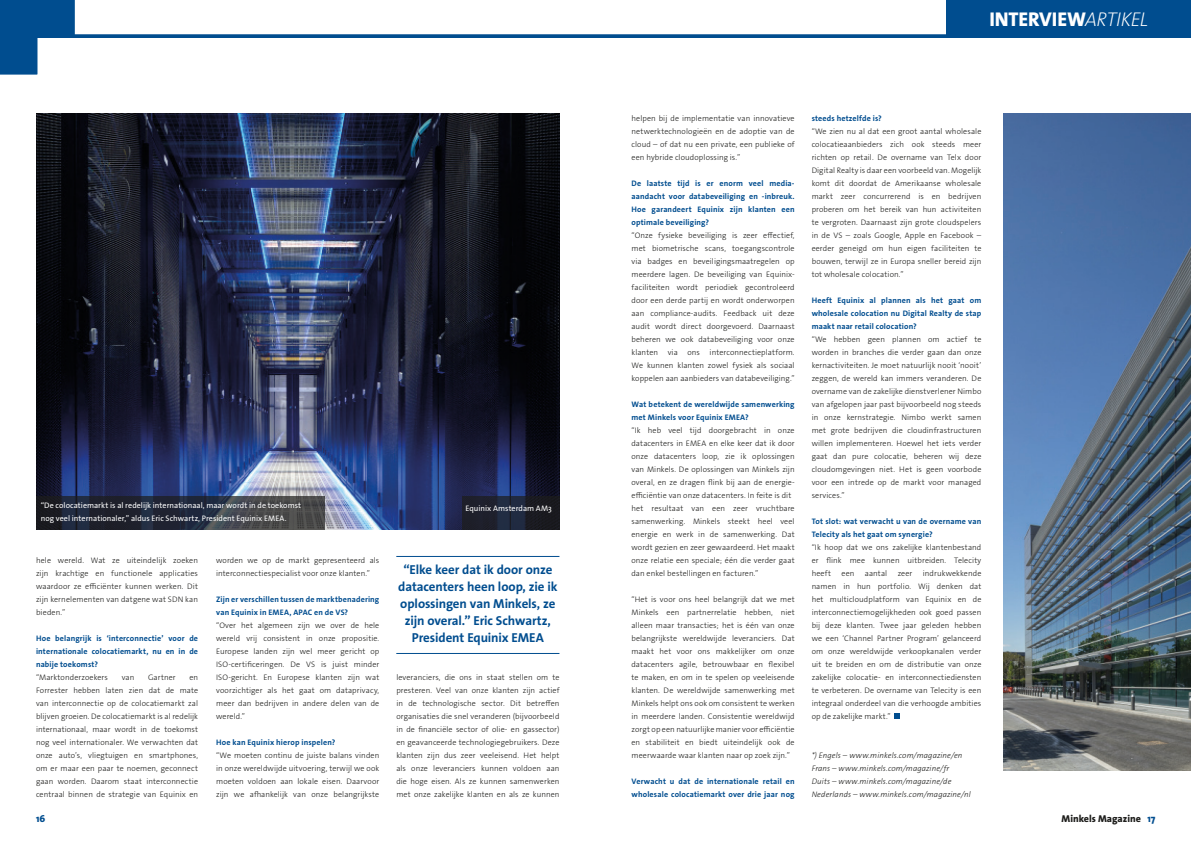
<style>
.page{position:relative;width:1191px;height:842px;background:#fff}
.page>*{position:absolute;margin:0;border:0;box-sizing:border-box;transform-origin:0 0}
.t1{font:800 20px "The Sans Os F";letter-spacing:-.005em;color:#fff}
.t2{font:700 13px/17px "The Sans Os F";letter-spacing:-.01em;color:#004d8f;text-align:center}
.t3{font:800 10px "The Sans Os F";color:#1d1d1b}
.t4{font:800 10px "The Sans Os F";color:#004d8f}
.t5{font:300 8px/13px "The Sans Os F";letter-spacing:.01em;color:#1d1d1b;text-align:justify}
.t6{font:700 8px/13px "The Sans Os F";letter-spacing:.02em;color:#004d8f}
.t7{font:8px/13px "The Sans Os F";letter-spacing:.005em;color:#fff}
.t8{font:italic 300 8px/13px "The Sans Os F";letter-spacing:.015em;color:#1d1d1b}
.s1{font-weight:200;font-style:italic}
.s2{color:#004d8f}
</style>
<div class="page">
<img style="left:36px;top:113px;width:523px;height:417px">
<svg style="left:894px;top:713px;width:6px;height:6px"></svg>
<svg style="left:36px;top:497px;width:288px;height:33px"></svg>
<svg style="left:0;top:0;width:1191px;height:74px"></svg>
<hr style="left:396px;top:556px;width:163px;height:1px;background:#004d8f">
<hr style="left:396px;top:653px;width:163px;height:1px;background:#004d8f">
<div style="left:946px;top:0;width:245px;height:36px;background:#004d8f"></div>
<img style="left:1003px;top:113px;width:188px;height:657px">
<svg style="left:462px;top:497px;width:97px;height:33px;fill:#1e1f2a"></svg>
<p class="t7" style="left:41px;top:499px;width:262px">“De colocatiemarkt is al redelijk internationaal, maar wordt in de toekomst nog veel internationaler,” aldus Eric Schwartz, President Equinix EMEA.</p>
<p class="t5" style="left:36px;top:553px;width:164px">hele wereld. Wat ze uiteindelijk zoeken zijn krachtige en functionele applicaties waardoor ze efficiënter kunnen werken. Dit zijn kernelementen van datgene wat SDN kan bieden.”</p>
<p class="t6" style="left:36px;top:631px;width:164px;text-align:justify">Hoe belangrijk is ‘interconnectie’ voor de internationale colocatiemarkt, nu en in de nabije toekomst?</p>
<p class="t5" style="left:36px;top:670px;width:74px">“Marktonderzoekers</p>
<p class="t5" style="left:122px;top:670px;width:14px">van</p>
<p class="t5" style="left:148px;top:670px;width:29px">Gartner</p>
<p class="t5" style="left:36px;top:670px;width:164px;text-indent:153px">en Forrester hebben laten zien dat de mate van interconnectie op de colocatiemarkt zal blijven groeien. De colocatiemarkt is al redelijk internationaal, maar wordt in de toekomst nog veel internationaler. We verwachten dat onze auto’s, vliegtuigen en smartphones, om er maar een paar te noemen, geconnect gaan worden. Daarom staat interconnectie centraal binnen de strategie van Equinix en</p>
<p class="t5" style="left:216px;top:553px;width:165px">worden we op de markt gepresenteerd als interconnectiespecialist voor onze klanten.”</p>
<p class="t6" style="left:216px;top:592px;width:165px">Zijn er verschillen tussen de marktbenadering van Equinix in EMEA, APAC en de VS?</p>
<p class="t5" style="left:216px;top:618px;width:165px">“Over het algemeen zijn we over de hele wereld vrij consistent in onze propositie.<br>Europese landen zijn wel meer gericht op ISO-certificeringen. De VS is juist minder ISO-gericht. En Europese klanten zijn wat voorzichtiger als het gaat om dataprivacy, meer dan bedrijven in andere delen van de wereld.”</p>
<p class="t6" style="left:216px;top:735px;width:121px">Hoe kan Equinix hierop inspelen?</p>
<p class="t5" style="left:216px;top:748px;width:165px">“We moeten continu de juiste balans vinden in onze wereldwijde uitvoering, terwijl we ook moeten voldoen aan lokale eisen. Daarvoor zijn we afhankelijk van onze belangrijkste</p>
<p class="t7" style="left:465px;top:501px;width:88px">Equinix Amsterdam AM3</p>
<h2 class="t2" style="left:398px;top:561px;width:161px">“Elke keer dat ik door onze datacenters heen loop, zie ik oplossingen van Minkels, ze zijn overal.” Eric Schwartz,<br>President Equinix EMEA</h2>
<p class="t5" style="left:396px;top:670px;width:165px">leveranciers, die ons in staat stellen om te presteren. Veel van onze klanten zijn actief in de technologische sector. Dit betreffen organisaties die snel veranderen (bijvoorbeeld in de financiële sector of olie- en gassector) en geavanceerde technologiegebruikers. Deze klanten zijn dus zeer veeleisend. Het helpt als onze leveranciers kunnen voldoen aan die hoge eisen. Als ze kunnen samenwerken met onze zakelijke klanten en als ze kunnen</p>
<h1 class="t1" style="left:989px;top:6px;width:160px">INTERVIEW<span class="s1">ARTIKEL</span></h1>
<p class="t5" style="left:631px;top:111px;width:165px">helpen bij de implementatie van innovatieve netwerktechnologieën en de adoptie van de cloud – of dat nu een private, een publieke of een hybride cloudoplossing is.”</p>
<p class="t6" style="left:631px;top:176px;width:165px;text-align:justify">De laatste tijd is er enorm veel media&shy;aandacht voor databeveiliging en -inbreuk.<br>Hoe garandeert Equinix zijn klanten een optimale beveiliging?</p>
<p class="t5" style="left:631px;top:228px;width:165px">“Onze fysieke beveiliging is zeer effectief, met biometrische scans, toegangscontrole via badges en beveiligingsmaatregelen op meerdere lagen. De beveiliging van Equinix&shy;faciliteiten wordt periodiek gecontroleerd door een derde partij en wordt onderworpen aan compliance-audits. Feedback uit deze audit wordt direct doorgevoerd. Daarnaast beheren we ook databeveiliging voor onze klanten via ons interconnectieplatform.<br>We kunnen klanten zowel fysiek als sociaal koppelen aan aanbieders van databeveiliging.”</p>
<p class="t6" style="left:631px;top:397px;width:165px">Wat betekent de wereldwijde samenwerking met Minkels voor Equinix EMEA?</p>
<p class="t5" style="left:631px;top:423px;width:165px;text-align:left">“Ik heb veel tijd doorgebracht in onze datacenters in EMEA en elke keer dat ik door onze datacenters loop, zie ik oplossingen van Minkels. De oplossingen van Minkels zijn overal, en ze dragen flink bij aan de energie&shy;efficiëntie van onze datacenters. In feite is dit het resultaat van een zeer vruchtbare samenwerking. Minkels steekt heel veel energie en werk in de samenwerking. Dat wordt gezien en zeer gewaardeerd. Het maakt onze relatie een speciale; één die verder gaat dan enkel bestellingen en facturen.”</p>
<p class="t5" style="left:631px;top:592px;width:165px">“Het is voor ons heel belangrijk dat we met Minkels een partnerrelatie hebben, niet alleen maar transacties; het is één van onze belangrijkste wereldwijde leveranciers. Dat maakt het voor ons makkelijker om onze datacenters agile, betrouwbaar en flexibel te maken, en om in te spelen op veeleisende klanten. De wereldwijde samenwerking met Minkels helpt ons ook om consistent te werken in meerdere landen. Consistentie wereldwijd zorgt op een natuurlijke manier voor efficiëntie en stabiliteit en biedt uiteindelijk ook de meerwaarde waar klanten naar op zoek zijn.”</p>
<p class="t6" style="left:631px;top:774px;width:165px">Verwacht u dat de internationale retail en wholesale colocatiemarkt over drie jaar nog</p>
<p class="t6" style="left:811px;top:111px;width:72px">steeds hetzelfde is?</p>
<p class="t5" style="left:811px;top:124px;width:171px">“We zien nu al dat een groot aantal wholesale colocatieaanbieders zich ook steeds meer richten op retail. De overname van Telx door Digital Realty is daar een voorbeeld van. Mogelijk komt dit doordat de Amerikaanse wholesale markt zeer concurrerend is en bedrijven proberen om het bereik van hun activiteiten te vergroten. Daarnaast zijn grote cloudspelers in de VS – zoals Google, Apple en Facebook – eerder geneigd om hun eigen faciliteiten te bouwen, terwijl ze in Europa sneller bereid zijn tot wholesale colocation.”</p>
<p class="t6" style="left:811px;top:293px;width:171px;text-align:justify">Heeft Equinix al plannen als het gaat om wholesale colocation nu Digital Realty de stap maakt naar retail colocation?</p>
<p class="t5" style="left:811px;top:332px;width:171px">“We hebben geen plannen om actief te worden in branches die verder gaan dan onze kernactiviteiten. Je moet natuurlijk nooit ‘nooit’ zeggen, de wereld kan immers veranderen. De overname van de zakelijke dienstverlener Nimbo van afgelopen jaar past bijvoorbeeld nog steeds in onze kernstrategie. Nimbo werkt samen met grote bedrijven die cloudinfrastructuren willen implementeren. Hoewel het iets verder gaat dan pure colocatie, beheren wij deze cloudomgevingen niet. Het is geen voorbode voor een intrede op de markt voor managed services.”</p>
<p class="t6" style="left:811px;top:514px;width:171px">Tot slot: wat verwacht u van de overname van<br>Telecity als het gaat om synergie?</p>
<p class="t5" style="left:811px;top:540px;width:171px">“Ik hoop dat we ons zakelijke klantenbestand er flink mee kunnen uitbreiden. Telecity heeft</p>
<p class="t5" style="left:811px;top:566px;width:171px;text-indent:111px">indrukwekkende namen in hun portfolio. Wij denken dat het multicloudplatform van Equinix en de interconnectiemogelijkheden ook goed passen bij deze klanten. Twee jaar geleden hebben we een ‘Channel Partner Program’ gelanceerd om onze wereldwijde verkoopkanalen verder uit te breiden en om de distributie van onze zakelijke colocatie- en interconnectiediensten te verbeteren. De overname van Telecity is een integraal onderdeel van die verhoogde ambities op de zakelijke markt.”</p>
<p class="t8" style="left:811px;top:748px;width:161px">*) Engels – www.minkels.com/magazine/en Frans – www.minkels.com/magazine/fr<br>Duits – www.minkels.com/magazine/de Nederlands – www.minkels.com/magazine/nl</p>
<p class="t5" style="left:841px;top:566px;width:14px">een</p>
<p class="t5" style="left:865px;top:566px;width:24px">aantal</p>
<p class="t5" style="left:897px;top:566px;width:16px">zeer</p>
<p class="t4" style="left:36px;top:812px;width:11px">16</p>
<p class="t3" style="left:1061px;top:812px;width:95px">Minkels Magazine <span class="s2">17</span></p>
</div>
